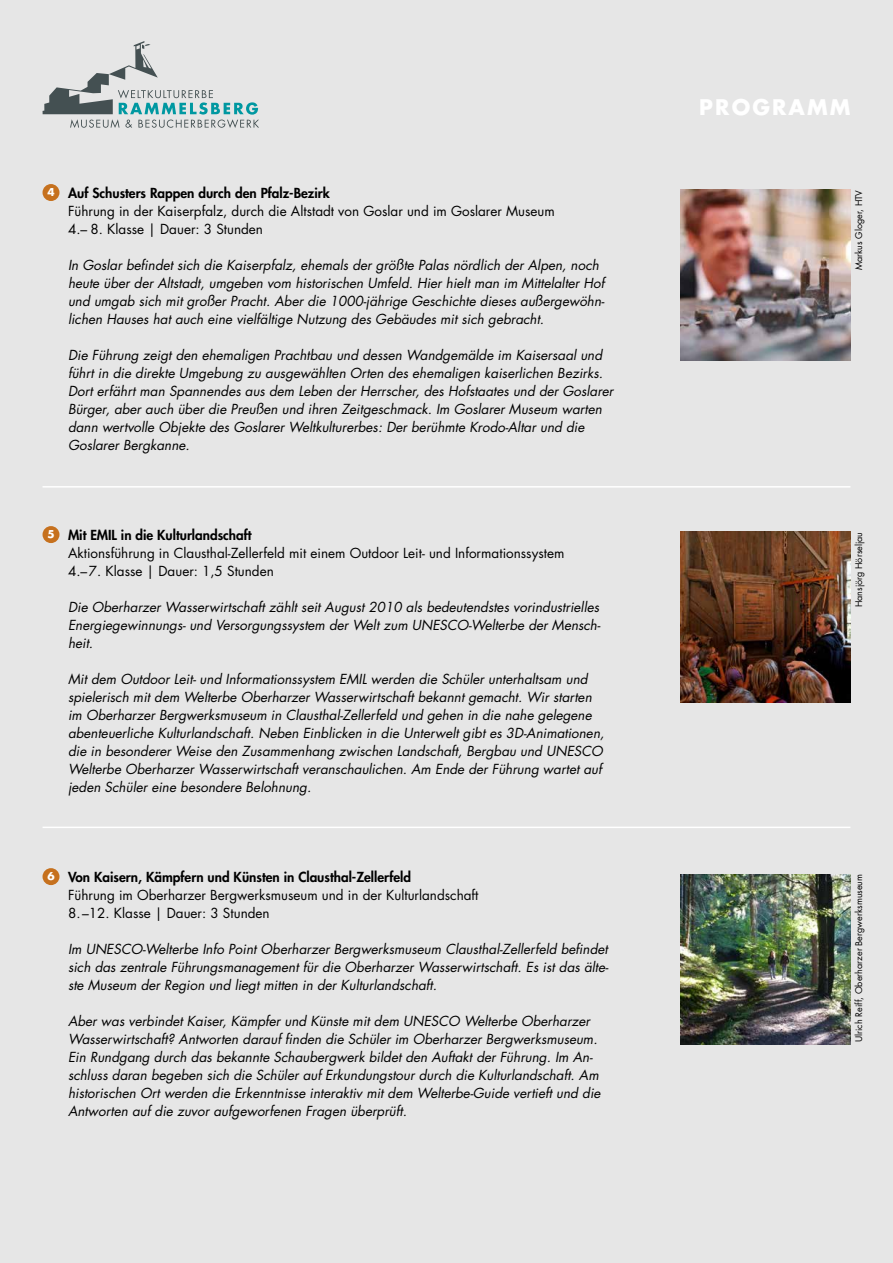
<style>
.page{position:relative;width:893px;height:1263px;background:#e6e6e6}
.page>*{position:absolute;margin:0;border:0;box-sizing:border-box;transform-origin:0 0}
.t1{font:700 21px "Futura Std";letter-spacing:.1em;color:#fff}
.t2{font:italic 13.5px/18px "Futura Std";color:#000}
.t3{font:13.5px/18px "Futura Std";color:#000}
.t4{font:9px "Futura Std";color:#000}
.s1{font-weight:700;font-size:10.5px;color:#fff}
.s2{font-weight:800}
</style>
<div class="page">
<div style="left:43px;top:184px;width:16px;height:17px;background:#c6711e;border-radius:50%"></div>
<div style="left:43px;top:526px;width:16px;height:17px;background:#c6711e;border-radius:50%"></div>
<div style="left:43px;top:868px;width:16px;height:17px;background:#c6711e;border-radius:50%"></div>
<svg style="left:43px;top:41px;width:216px;height:87px"></svg>
<img style="left:680px;top:190px;width:170px;height:170px">
<hr style="left:43px;top:486px;width:807px;height:2px;background:#fff">
<hr style="left:43px;top:827px;width:807px;height:1px;background:#fff">
<img style="left:680px;top:532px;width:170px;height:170px">
<img style="left:680px;top:874px;width:170px;height:170px">
<p class="t3" style="left:68px;top:184px;width:488px;text-indent:-21px"><span class="s1">4</span> <span class="s2">Auf Schusters Rappen durch den Pfalz-Bezirk<br></span>Führung in der Kaiserpfalz, durch die Altstadt von Goslar und im Goslarer Museum<br>4.– 8. Klasse | Dauer: 3 Stunden</p>
<p class="t2" style="left:68px;top:256px;width:538px">In Goslar befindet sich die Kaiserpfalz, ehemals der größte Palas nördlich der Alpen, noch heute über der Altstadt, umgeben vom historischen Umfeld. Hier hielt man im Mittelalter Hof und umgab sich mit großer Pracht. Aber die 1000-jährige Geschichte dieses außergewöhn&shy;lichen Hauses hat auch eine vielfältige Nutzung des Gebäudes mit sich gebracht.</p>
<p class="t2" style="left:68px;top:346px;width:547px">Die Führung zeigt den ehemaligen Prachtbau und dessen Wandgemälde im Kaisersaal und führt in die direkte Umgebung zu ausgewählten Orten des ehemaligen kaiserlichen Bezirks.<br>Dort erfährt man Spannendes aus dem Leben der Herrscher, des Hofstaates und der Goslarer Bürger, aber auch über die Preußen und ihren Zeitgeschmack. Im Goslarer Museum warten dann wertvolle Objekte des Goslarer Weltkulturerbes: Der berühmte Krodo-Altar und die Goslarer Bergkanne.</p>
<p class="t3" style="left:68px;top:526px;width:498px;text-indent:-21px"><span class="s1">5</span> <span class="s2">Mit EMIL in die Kulturlandschaft<br></span>Aktionsführung in Clausthal-Zellerfeld mit einem Outdoor Leit- und Informationssystem<br>4.–7. Klasse | Dauer: 1,5 Stunden</p>
<p class="t2" style="left:68px;top:598px;width:534px;text-align:justify">Die Oberharzer Wasserwirtschaft zählt seit August 2010 als bedeutendstes vorindustrielles Energiegewinnungs- und Versorgungssystem der Welt zum UNESCO-Welterbe der Mensch&shy;heit.</p>
<p class="t2" style="left:68px;top:670px;width:538px">Mit dem Outdoor Leit- und Informationssystem EMIL werden die Schüler unterhaltsam und spielerisch mit dem Welterbe Oberharzer Wasserwirtschaft bekannt gemacht. Wir starten im Oberharzer Bergwerksmuseum in Clausthal-Zellerfeld und gehen in die nahe gelegene abenteuerliche Kulturlandschaft. Neben Einblicken in die Unterwelt gibt es 3D-Animationen, die in besonderer Weise den Zusammenhang zwischen Landschaft, Bergbau und UNESCO Welterbe Oberharzer Wasserwirtschaft veranschaulichen. Am Ende der Führung wartet auf jeden Schüler eine besondere Belohnung.</p>
<p class="t3" style="left:68px;top:868px;width:412px;text-indent:-21px"><span class="s1">6</span> <span class="s2">Von Kaisern, Kämpfern und Künsten in Clausthal-Zellerfeld<br></span>Führung im Oberharzer Bergwerksmuseum und in der Kulturlandschaft</p>
<p class="t3" style="left:68px;top:904px;width:203px">8. –12. Klasse | Dauer: 3 Stunden</p>
<p class="t2" style="left:68px;top:940px;width:542px;text-align:justify">Im UNESCO-Welterbe Info Point Oberharzer Bergwerksmuseum Clausthal-Zellerfeld befindet sich das zentrale Führungsmanagement für die Oberharzer Wasserwirtschaft. Es ist das älte&shy;ste Museum der Region und liegt mitten in der Kulturlandschaft.</p>
<p class="t2" style="left:68px;top:1012px;width:534px">Aber was verbindet Kaiser, Kämpfer und Künste mit dem UNESCO Welterbe Oberharzer Wasserwirtschaft? Antworten darauf finden die Schüler im Oberharzer Bergwerksmuseum.<br>Ein Rundgang durch das bekannte Schaubergwerk bildet den Auftakt der Führung. Im An&shy;schluss daran begeben sich die Schüler auf Erkundungstour durch die Kulturlandschaft. Am historischen Ort werden die Erkenntnisse interaktiv mit dem Welterbe-Guide vertieft und die Antworten auf die zuvor aufgeworfenen Fragen überprüft.</p>
<h1 class="t1" style="left:699px;top:93px;width:153px">PROGRAMM</h1>
<p class="t4" style="left:853px;top:270px;width:82px;rotate:-90deg">Markus Gloger, HTV</p>
<p class="t4" style="left:853px;top:607px;width:77px;rotate:-90deg">Hansjörg Hörseljau</p>
<p class="t4" style="left:853px;top:1042px;width:170px;rotate:-90deg">Ulrich Reiff, Oberharzer Bergwerksmuseum</p>
</div>
